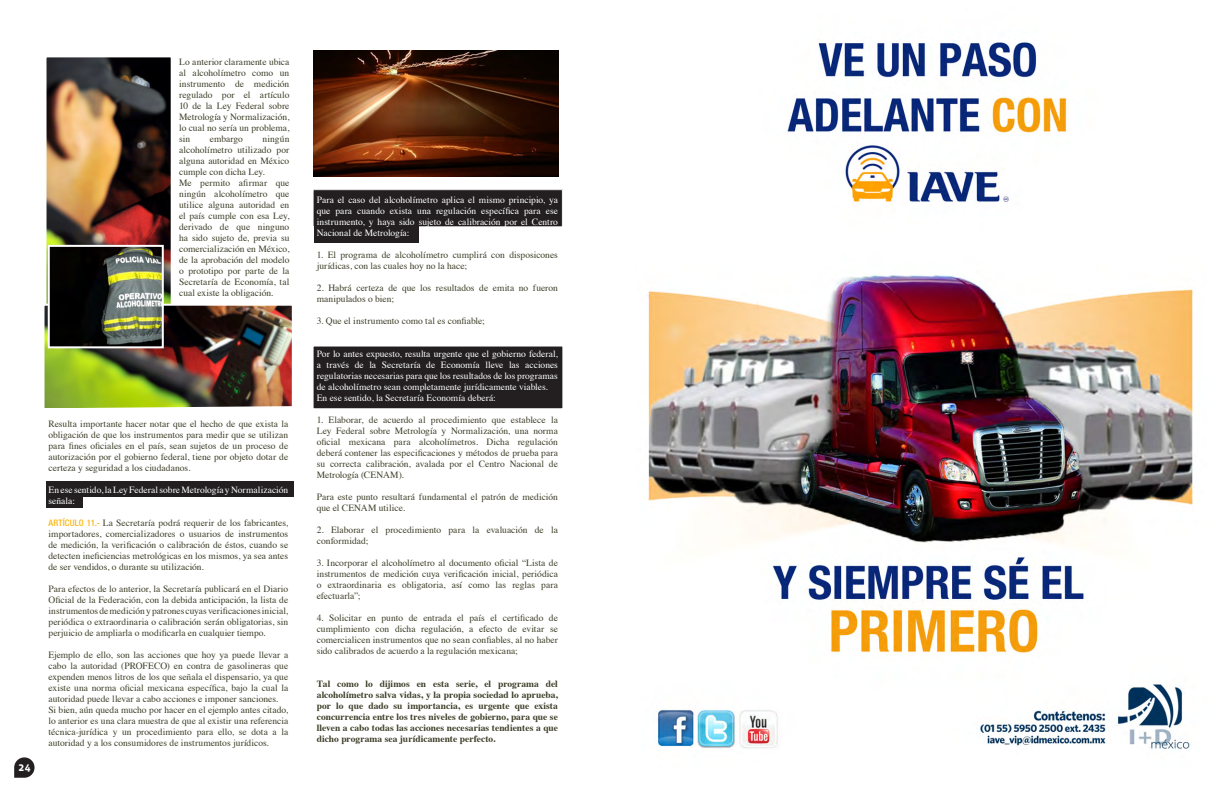
<style>
.page{position:relative;width:1224px;height:792px;background:#fff}
.page>*{position:absolute;margin:0;border:0;box-sizing:border-box;transform-origin:0 0}
.t1{font:700 10px "Sanuk";color:#fff}
.t2{font:9.5px/11px "Times";color:#3e3e29;text-align:justify}
.t3{font:9.5px/11px "Times";color:#fff;text-align:justify}
.t4{font:700 9.5px/11px "Times";letter-spacing:.005em;color:#3e3e29;text-align:justify}
.s1{font-family:"Helvetica Neue LT Std";font-weight:500;font-stretch:condensed;font-size:9px;color:#fcb814}
</style>
<div class="page">
<svg style="left:14px;top:757px;width:21px;height:21px"></svg>
<img style="left:647px;top:41px;width:546px;height:708px">
<div style="left:313px;top:346px;width:250px;height:63px;background:#231f20"></div>
<div style="left:313px;top:346px;width:250px;height:63px;border:1px solid #fff"></div>
<div style="left:46px;top:482px;width:248px;height:15px;background:#231f20"></div>
<div style="left:46px;top:495px;width:37px;height:13px;background:#231f20"></div>
<img style="left:48px;top:58px;width:122px;height:246px">
<div style="left:43px;top:53px;width:132px;height:266px;border:4px solid #fff"></div>
<img style="left:46px;top:307px;width:245px;height:101px">
<div style="left:43px;top:304px;width:251px;height:111px;border:2px solid #fff"></div>
<img style="left:51px;top:248px;width:110px;height:97px">
<div style="left:48px;top:245px;width:116px;height:103px;border:2px solid #fff"></div>
<div style="left:313px;top:190px;width:249px;height:37px;background:#231f20"></div>
<div style="left:313px;top:189px;width:250px;height:38px;border:1px solid #fff"></div>
<div style="left:314px;top:191px;width:105px;height:52px;background:#231f20"></div>
<img style="left:314px;top:51px;width:244px;height:126px">
<p class="t2" style="left:179px;top:55px;width:112px">Lo anterior claramente ubica al alcoholímetro como un instrumento de medición regulado por el artículo 10 de la Ley Federal sobre Metrología y Normalización, lo cual no sería un problema, sin</p>
<p class="t2" style="left:179px;top:132px;width:112px;text-indent:83px">ningún alcoholímetro utilizado por alguna autoridad en México cumple con dicha Ley.</p>
<p class="t2" style="left:179px;top:176px;width:112px">Me permito afirmar que ningún alcoholímetro que utilice alguna autoridad en el país cumple con esa Ley, derivado de que ninguno ha sido sujeto de, previa su comercialización en México, de la aprobación del modelo o prototipo por parte de la Secretaría de Economía, tal cual existe la obligación.</p>
<p class="t2" style="left:210px;top:132px;width:35px">embargo</p>
<p class="t1" style="left:19px;top:761px;width:14px">24</p>
<p class="t2" style="left:48px;top:417px;width:241px">Resulta importante hacer notar que el hecho de que exista la obligación de que los instrumentos para medir que se utilizan para fines oficiales en el país, sean sujetos de un proceso de autorización por el gobierno federal, tiene por objeto dotar de certeza y seguridad a los ciudadanos.</p>
<p class="t3" style="left:48px;top:483px;width:241px">En ese sentido, la Ley Federal sobre Metrología y Normalización señala:</p>
<p class="t2" style="left:48px;top:516px;width:241px"><span class="s1">ARTÍCULO 11.-</span> La Secretaría podrá requerir de los fabricantes, importadores, comercializadores o usuarios de instrumentos de medición, la verificación o calibración de éstos, cuando se detecten ineficiencias metrológicas en los mismos, ya sea antes de ser vendidos, o durante su utilización.</p>
<p class="t2" style="left:48px;top:582px;width:241px">Para efectos de lo anterior, la Secretaría publicará en el Diario Oficial de la Federación, con la debida anticipación, la lista de instrumentos de medición y patrones cuyas verificaciones inicial, periódica o extraordinaria o calibración serán obligatorias, sin perjuicio de ampliarla o modificarla en cualquier tiempo.</p>
<p class="t2" style="left:48px;top:648px;width:241px">Ejemplo de ello, son las acciones que hoy ya puede llevar a cabo la autoridad (PROFECO) en contra de gasolineras que expenden menos litros de los que señala el dispensario, ya que existe una norma oficial mexicana específica, bajo la cual la autoridad puede llevar a cabo acciones e imponer sanciones.</p>
<p class="t2" style="left:48px;top:703px;width:241px">Si bien, aún queda mucho por hacer en el ejemplo antes citado, lo anterior es una clara muestra de que al existir una referencia técnica-jurídica y un procedimiento para ello, se dota a la autoridad y a los consumidores de instrumentos jurídicos.</p>
<p class="t3" style="left:317px;top:193px;width:243px">Para el caso del alcoholímetro aplica el mismo principio, ya que para cuando exista una regulación específica para ese instrumento, y haya sido sujeto de calibración por el Centro Nacional de Metrología:</p>
<p class="t2" style="left:317px;top:248px;width:243px">1. El programa de alcoholímetro cumplirá con disposicones jurídicas, con las cuales hoy no la hace;</p>
<p class="t2" style="left:317px;top:281px;width:243px">2. Habrá certeza de que los resultados de emita no fueron manipulados o bien;</p>
<p class="t2" style="left:317px;top:314px;width:170px">3. Que el instrumento como tal es confiable;</p>
<p class="t3" style="left:317px;top:347px;width:243px">Por lo antes expuesto, resulta urgente que el gobierno federal, a través de la Secretaría de Economía lleve las acciones regulatorias necesarias para que los resultados de los programas de alcoholímetro sean completamente jurídicamente viables.</p>
<p class="t3" style="left:317px;top:391px;width:181px">En ese sentido, la Secretaría Economía deberá:</p>
<p class="t2" style="left:317px;top:413px;width:243px">1. Elaborar, de acuerdo al procedimiento que establece la Ley Federal sobre Metrología y Normalización, una norma oficial mexicana para alcoholímetros. Dicha regulación deberá contener las especificaciones y métodos de prueba para su correcta calibración, avalada por el Centro Nacional de Metrología (CENAM).</p>
<p class="t2" style="left:317px;top:490px;width:243px">Para este punto resultará fundamental el patrón de medición que el CENAM utilice.</p>
<p class="t2" style="left:317px;top:523px;width:243px">2. Elaborar el procedimiento para la evaluación de la conformidad;</p>
<p class="t2" style="left:317px;top:556px;width:243px">3. Incorporar el alcoholímetro al documento oficial “Lista de instrumentos de medición cuya verificación inicial, periódica o extraordinaria es obligatoria, así como las reglas para efectuarla”;</p>
<p class="t2" style="left:317px;top:611px;width:243px">4. Solicitar en punto de entrada el país el certificado de cumplimiento con dicha regulación, a efecto de evitar se comercialicen instrumentos que no sean confiables, al no haber sido calibrados de acuerdo a la regulación mexicana;</p>
<p class="t4" style="left:317px;top:677px;width:243px">Tal como lo dijimos en esta serie, el programa del alcoholímetro salva vidas, y la propia sociedad lo aprueba, por lo que dado su importancia, es urgente que exista concurrencia entre los tres niveles de gobierno, para que se lleven a cabo todas las acciones necesarias tendientes a que dicho programa sea jurídicamente perfecto.</p>
</div>
